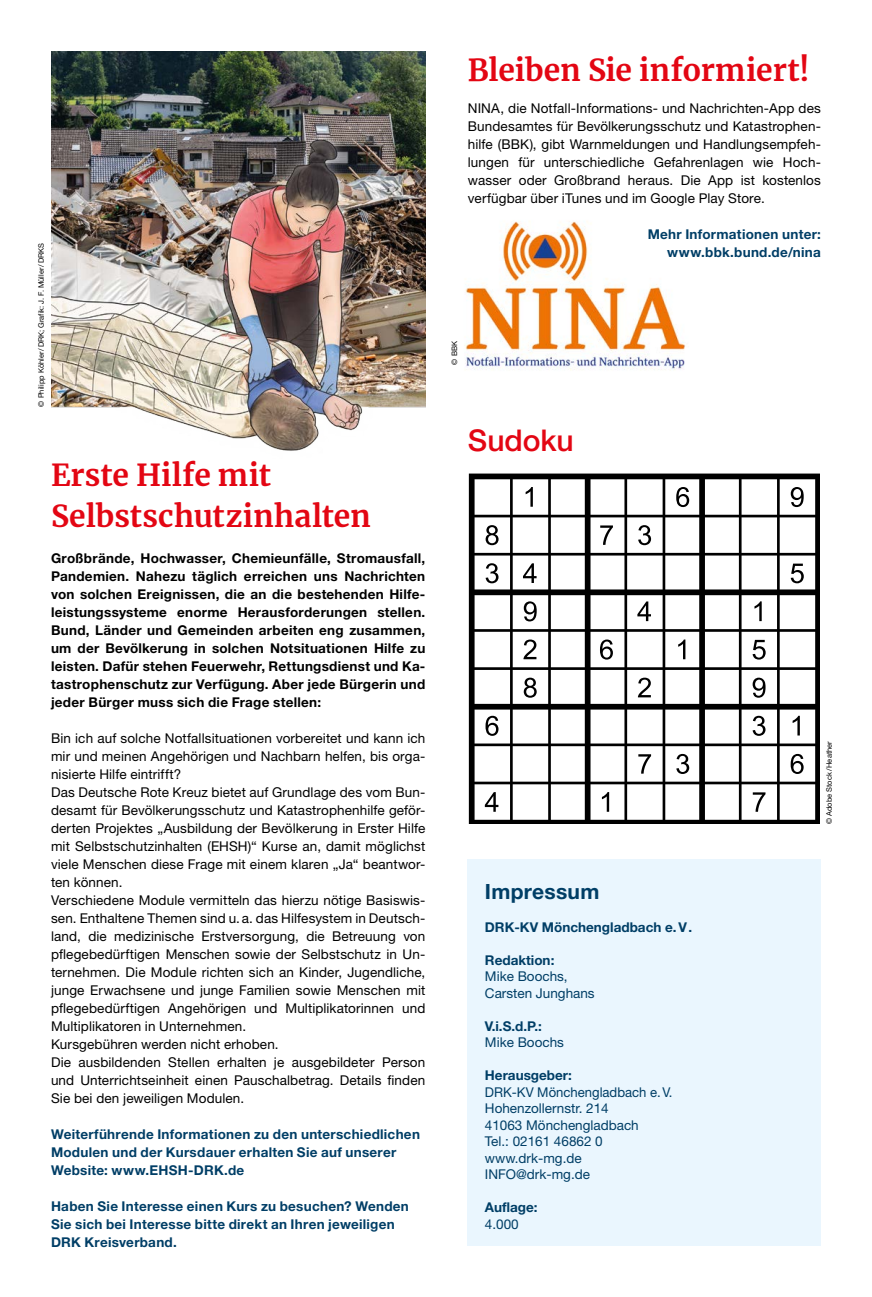
<style>
.page{position:relative;width:872px;height:1297px;background:#fff}
.page>*{position:absolute;margin:0;border:0;box-sizing:border-box;transform-origin:0 0}
.MGB_Headline{font:700 30px "Merriweather";color:#e30613}
.MGB_Headline-2{font:500 30px "Helvetica Neue LT Pro";color:#e30613}
.t1{font:700 21px "Helvetica Neue LT Pro";letter-spacing:.015em;color:#003e66}
.MGB_Copy{font:13.5px/18px "Helvetica Neue LT Pro";letter-spacing:.01em;color:#000;text-align:justify}
.MGB_Copy-2{font:700 13.5px/18px "Helvetica Neue LT Pro";letter-spacing:.02em;color:#000;text-align:justify}
.MGB_Info{font:700 13.5px/18px "Helvetica Neue LT Pro";letter-spacing:.02em;color:#003e66}
.MGB_Impressum{font:13.5px "Helvetica Neue LT Pro";color:#003e66}
.MGB_Impressum-2{font:700 13.5px "Helvetica Neue LT Pro";color:#003e66}
.MGB_Fotocredits{font:7.5px "Helvetica Neue LT Pro";color:#000}
</style>
<div class="page">
<img style="left:465px;top:221px;width:220px;height:149px">
<div style="left:468px;top:859px;width:353px;height:387px;background:#eaf6fe"></div>
<img style="left:51px;top:51px;width:374px;height:400px">
<svg style="left:469px;top:474px;width:351px;height:350px"></svg>
<p class="MGB_Fotocredits" style="left:37px;top:407px;width:165px;rotate:-90deg">© Philipp Köhler/DRK; Grafik: J. F. Müller/DRKS</p>
<p class="MGB_Headline" style="left:51px;top:454px;width:221px">Erste Hilfe mit</p>
<p class="MGB_Headline" style="left:51px;top:495px;width:321px">Selbstschutzinhalten</p>
<p class="MGB_Copy-2" style="left:51px;top:548px;width:376px">Großbrände, Hochwasser, Chemieunfälle, Stromausfall, Pandemien. Nahezu täglich erreichen uns Nachrichten von solchen Ereignissen, die an die bestehenden Hilfe&shy;leistungssysteme enorme Herausforderungen stellen.<br>Bund, Länder und Gemeinden arbeiten eng zusammen, um der Bevölkerung in solchen Notsituationen Hilfe zu leisten. Dafür stehen Feuerwehr, Rettungsdienst und Ka&shy;tastrophenschutz zur Verfügung. Aber jede Bürgerin und jeder Bürger muss sich die Frage stellen:</p>
<p class="MGB_Copy" style="left:51px;top:728px;width:376px">Bin ich auf solche Notfallsituationen vorbereitet und kann ich mir und meinen Angehörigen und Nachbarn helfen, bis orga&shy;nisierte Hilfe eintrifft?</p>
<p class="MGB_Copy" style="left:51px;top:782px;width:376px">Das Deutsche Rote Kreuz bietet auf Grundlage des vom Bun&shy;desamt für Bevölkerungsschutz und Katastrophenhilfe geför&shy;derten Projektes „Ausbildung der Bevölkerung in Erster Hilfe mit Selbstschutzinhalten (EHSH)“ Kurse an, damit möglichst viele Menschen diese Frage mit einem klaren „Ja“ beantwor&shy;ten können.</p>
<p class="MGB_Copy" style="left:51px;top:890px;width:376px">Verschiedene Module vermitteln das hierzu nötige Basiswis&shy;sen. Enthaltene Themen sind u.a. das Hilfesystem in Deutsch&shy;land, die medizinische Erstversorgung, die Betreuung von pflegebedürftigen Menschen sowie der Selbstschutz in Un&shy;ternehmen. Die Module richten sich an Kinder, Jugendliche, junge Erwachsene und junge Familien sowie Menschen mit pflegebedürftigen Angehörigen und Multiplikatorinnen und Multiplikatoren in Unternehmen.</p>
<p class="MGB_Copy" style="left:51px;top:1034px;width:229px">Kursgebühren werden nicht erhoben.</p>
<p class="MGB_Copy" style="left:51px;top:1052px;width:376px">Die ausbildenden Stellen erhalten je ausgebildeter Person und Unterrichtseinheit einen Pauschalbetrag. Details finden Sie bei den jeweiligen Modulen.</p>
<p class="MGB_Info" style="left:51px;top:1124px;width:370px">Weiterführende Informationen zu den unterschiedlichen<br>Modulen und der Kursdauer erhalten Sie auf unserer<br>Website: www.EHSH-DRK.de</p>
<p class="MGB_Info" style="left:51px;top:1196px;width:359px">Haben Sie Interesse einen Kurs zu besuchen? Wenden<br>Sie sich bei Interesse bitte direkt an Ihren jeweiligen<br>DRK Kreisverband.</p>
<p class="MGB_Headline" style="left:468px;top:49px;width:343px">Bleiben Sie informiert!</p>
<p class="MGB_Copy" style="left:468px;top:98px;width:354px">NINA, die Notfall-Informations- und Nachrichten-App des Bundesamtes für Bevölkerungsschutz und Katastrophen&shy;hilfe (BBK), gibt Warnmeldungen und Handlungsempfeh&shy;lungen für unterschiedliche Gefahrenlagen wie Hoch&shy;wasser oder Großbrand heraus. Die App ist kostenlos verfügbar über iTunes und im Google Play Store.</p>
<p class="MGB_Info" style="left:647px;top:224px;width:175px">Mehr Informationen unter:</p>
<p class="MGB_Info" style="left:667px;top:242px;width:155px">www.bbk.bund.de/nina</p>
<p class="MGB_Fotocredits" style="left:450px;top:365px;width:25px;rotate:-90deg">© BBK</p>
<p class="MGB_Headline-2" style="left:468px;top:422px;width:107px">Sudoku</p>
<p class="t1" style="left:485px;top:879px;width:116px">Impressum</p>
<p class="MGB_Impressum-2" style="left:485px;top:918px;width:209px">DRK-KV Mönchengladbach e.V.</p>
<p class="MGB_Impressum-2" style="left:485px;top:951px;width:71px">Redaktion:</p>
<p class="MGB_Impressum" style="left:485px;top:968px;width:84px">Mike Boochs,</p>
<p class="MGB_Impressum" style="left:485px;top:984px;width:111px">Carsten Junghans</p>
<p class="MGB_Impressum-2" style="left:485px;top:1017px;width:59px">V.i.S.d.P.:</p>
<p class="MGB_Impressum" style="left:485px;top:1034px;width:81px">Mike Boochs</p>
<p class="MGB_Impressum-2" style="left:485px;top:1067px;width:89px">Herausgeber:</p>
<p class="MGB_Impressum" style="left:485px;top:1083px;width:189px">DRK-KV Mönchengladbach e.V.</p>
<p class="MGB_Impressum" style="left:485px;top:1100px;width:125px">Hohenzollernstr. 214</p>
<p class="MGB_Impressum" style="left:485px;top:1116px;width:155px">41063 Mönchengladbach</p>
<p class="MGB_Impressum" style="left:485px;top:1133px;width:119px">Tel.: 02161 46862 0</p>
<p class="MGB_Impressum" style="left:485px;top:1149px;width:98px">www.drk-mg.de</p>
<p class="MGB_Impressum" style="left:485px;top:1166px;width:107px">INFO@drk-mg.de</p>
<p class="MGB_Impressum-2" style="left:485px;top:1199px;width:54px">Auflage:</p>
<p class="MGB_Impressum" style="left:485px;top:1215px;width:35px">4.000</p>
<p class="MGB_Fotocredits" style="left:824px;top:824px;width:84px;rotate:-90deg">© Adobe Stock/Heather</p>
</div>
